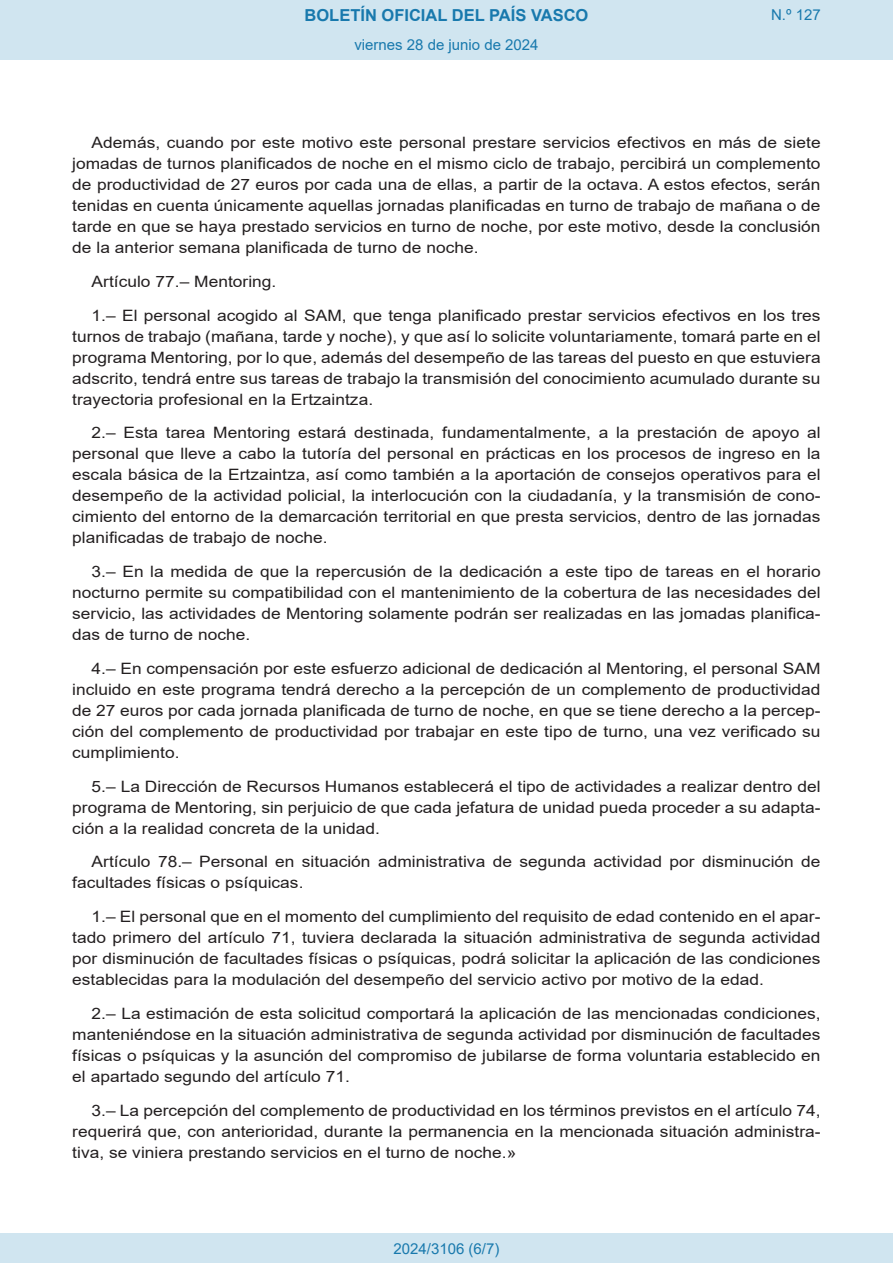
<style>
.page{position:relative;width:893px;height:1263px;background:#fff}
.page>*{position:absolute;margin:0;border:0;box-sizing:border-box;transform-origin:0 0}
.t1{font:700 16.5px "Arial";color:#1879ad}
.BOPVDetalle{font:15.6px/21px "Arial";color:#231f20;text-align:justify;scale:1.11 1}
.Paginacion_Centro{font:15px "Arial";color:#1879ad}
</style>
<div class="page">
<div style="left:0;top:0;width:893px;height:60px;background:#d0e5f0"></div>
<div style="left:0;top:1233px;width:893px;height:30px;background:#d0e5f0"></div>
<p class="t1" style="left:305px;top:3px;width:285px">BOLETÍN OFICIAL DEL PAÍS VASCO</p>
<p class="Paginacion_Centro" style="left:354px;top:35px;width:186px">viernes 28 de junio de 2024</p>
<p class="Paginacion_Centro" style="left:771px;top:5px;width:51px">N.º 127</p>
<p class="BOPVDetalle" style="left:72px;top:132px;width:676px;text-indent:19px">Además, cuando por este motivo este personal prestare servicios efectivos en más de siete jomadas de turnos planificados de noche en el mismo ciclo de trabajo, percibirá un complemento de productividad de 27 euros por cada una de ellas, a partir de la octava. A estos efectos, serán tenidas en cuenta únicamente aquellas jornadas planificadas en turno de trabajo de mañana o de tarde en que se haya prestado servicios en turno de noche, por este motivo, desde la conclusión de la anterior semana planificada de turno de noche.</p>
<p class="BOPVDetalle" style="left:92px;top:271px;width:168px">Artículo 77.– Mentoring.</p>
<p class="BOPVDetalle" style="left:72px;top:305px;width:676px;text-indent:19px">1.– El personal acogido al SAM, que tenga planificado prestar servicios efectivos en los tres turnos de trabajo (mañana, tarde y noche), y que así lo solicite voluntariamente, tomará parte en el programa Mentoring, por lo que, además del desempeño de las tareas del puesto en que estuviera adscrito, tendrá entre sus tareas de trabajo la transmisión del conocimiento acumulado durante su trayectoria profesional en la Ertzaintza.</p>
<p class="BOPVDetalle" style="left:72px;top:422px;width:676px;text-indent:19px">2.– Esta tarea Mentoring estará destinada, fundamentalmente, a la prestación de apoyo al personal que lleve a cabo la tutoría del personal en prácticas en los procesos de ingreso en la escala básica de la Ertzaintza, así como también a la aportación de consejos operativos para el desempeño de la actividad policial, la interlocución con la ciudadanía, y la transmisión de cono&shy;cimiento del entorno de la demarcación territorial en que presta servicios, dentro de las jornadas planificadas de trabajo de noche.</p>
<p class="BOPVDetalle" style="left:72px;top:561px;width:676px;text-indent:19px">3.– En la medida de que la repercusión de la dedicación a este tipo de tareas en el horario nocturno permite su compatibilidad con el mantenimiento de la cobertura de las necesidades del servicio, las actividades de Mentoring solamente podrán ser realizadas en las jomadas planifica&shy;das de turno de noche.</p>
<p class="BOPVDetalle" style="left:72px;top:658px;width:676px;text-indent:19px">4.– En compensación por este esfuerzo adicional de dedicación al Mentoring, el personal SAM incluido en este programa tendrá derecho a la percepción de un complemento de productividad de 27 euros por cada jornada planificada de turno de noche, en que se tiene derecho a la percep&shy;ción del complemento de productividad por trabajar en este tipo de turno, una vez verificado su cumplimiento.</p>
<p class="BOPVDetalle" style="left:72px;top:776px;width:676px;text-indent:19px">5.– La Dirección de Recursos Humanos establecerá el tipo de actividades a realizar dentro del programa de Mentoring, sin perjuicio de que cada jefatura de unidad pueda proceder a su adapta&shy;ción a la realidad concreta de la unidad.</p>
<p class="BOPVDetalle" style="left:72px;top:851px;width:676px;text-indent:19px">Artículo 78.– Personal en situación administrativa de segunda actividad por disminución de facultades físicas o psíquicas.</p>
<p class="BOPVDetalle" style="left:72px;top:906px;width:676px;text-indent:19px">1.– El personal que en el momento del cumplimiento del requisito de edad contenido en el apar&shy;tado primero del artículo 71, tuviera declarada la situación administrativa de segunda actividad por disminución de facultades físicas o psíquicas, podrá solicitar la aplicación de las condiciones establecidas para la modulación del desempeño del servicio activo por motivo de la edad.</p>
<p class="BOPVDetalle" style="left:72px;top:1003px;width:676px;text-indent:19px">2.– La estimación de esta solicitud comportará la aplicación de las mencionadas condiciones, manteniéndose en la situación administrativa de segunda actividad por disminución de facultades físicas o psíquicas y la asunción del compromiso de jubilarse de forma voluntaria establecido en el apartado segundo del artículo 71.</p>
<p class="BOPVDetalle" style="left:72px;top:1100px;width:676px;text-indent:19px">3.– La percepción del complemento de productividad en los términos previstos en el artículo 74, requerirá que, con anterioridad, durante la permanencia en la mencionada situación administra&shy;tiva, se viniera prestando servicios en el turno de noche.»</p>
<p class="Paginacion_Centro" style="left:393px;top:1238px;width:107px">2024/3106 (6/7)</p>
</div>
